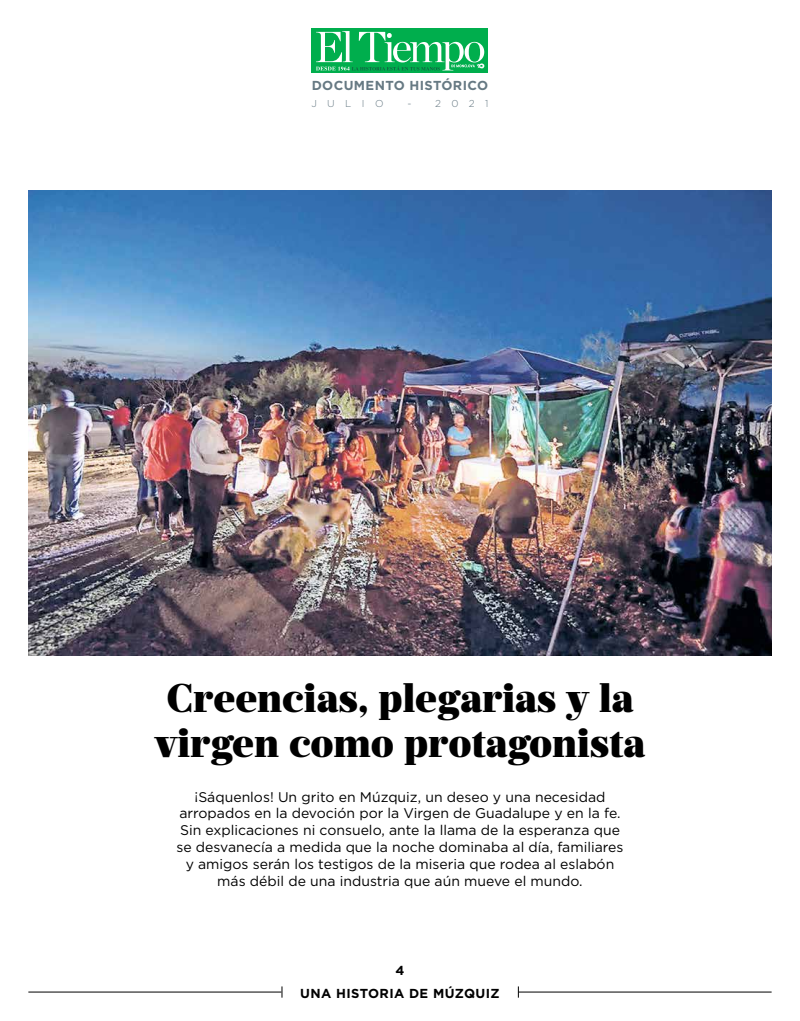
<style>
.page{position:relative;width:800px;height:1021px;background:#fff}
.page>*{position:absolute;margin:0;border:0;box-sizing:border-box;transform-origin:0 0}
.t1{font:900 40px/44.8px "Prumo Deck";color:#000}
.t2{font:14px/16.8px "Gotham";color:#000;text-align:center}
.t3{font:700 13px "Gotham";letter-spacing:.03em;color:#000}
.t4{font:700 13px "Gotham";letter-spacing:.03em;color:#667983}
.t5{font:300 10px "Gotham";letter-spacing:1.04em;color:#667983}
</style>
<div class="page">
<div style="left:311px;top:28px;width:177px;height:45px;background:#00ae4d"></div>
<svg style="left:316px;top:31px;width:168px;height:39px"></svg>
<img style="left:28px;top:191px;width:743px;height:465px">
<hr style="left:28px;top:991px;width:253px;height:1px;background:#000">
<hr style="left:518px;top:991px;width:253px;height:1px;background:#000">
<p class="t4" style="left:311px;top:77px;width:178px">DOCUMENTO HISTÓRICO</p>
<p class="t5" style="left:311px;top:97px;width:74px">JULIO</p>
<p class="t5" style="left:407px;top:97px;width:83px">- 2021</p>
<h1 class="t1" style="left:155px;top:677px;width:492px">Creencias, plegarias y la virgen como protagonista</h1>
<p class="t2" style="left:176px;top:787px;width:448px">¡Sáquenlos! Un grito en Múzquiz, un deseo y una necesidad arropados en la devoción por la Virgen de Guadalupe y en la fe.<br>Sin explicaciones ni consuelo, ante la llama de la esperanza que se desvanecía a medida que la noche dominaba al día, familiares y amigos serán los testigos de la miseria que rodea al eslabón más débil de una industria que aún mueve el mundo.</p>
<p class="t3" style="left:395px;top:962px;width:10px">4</p>
<p class="t3" style="left:300px;top:984px;width:201px">UNA HISTORIA DE MÚZQUIZ</p>
</div>
